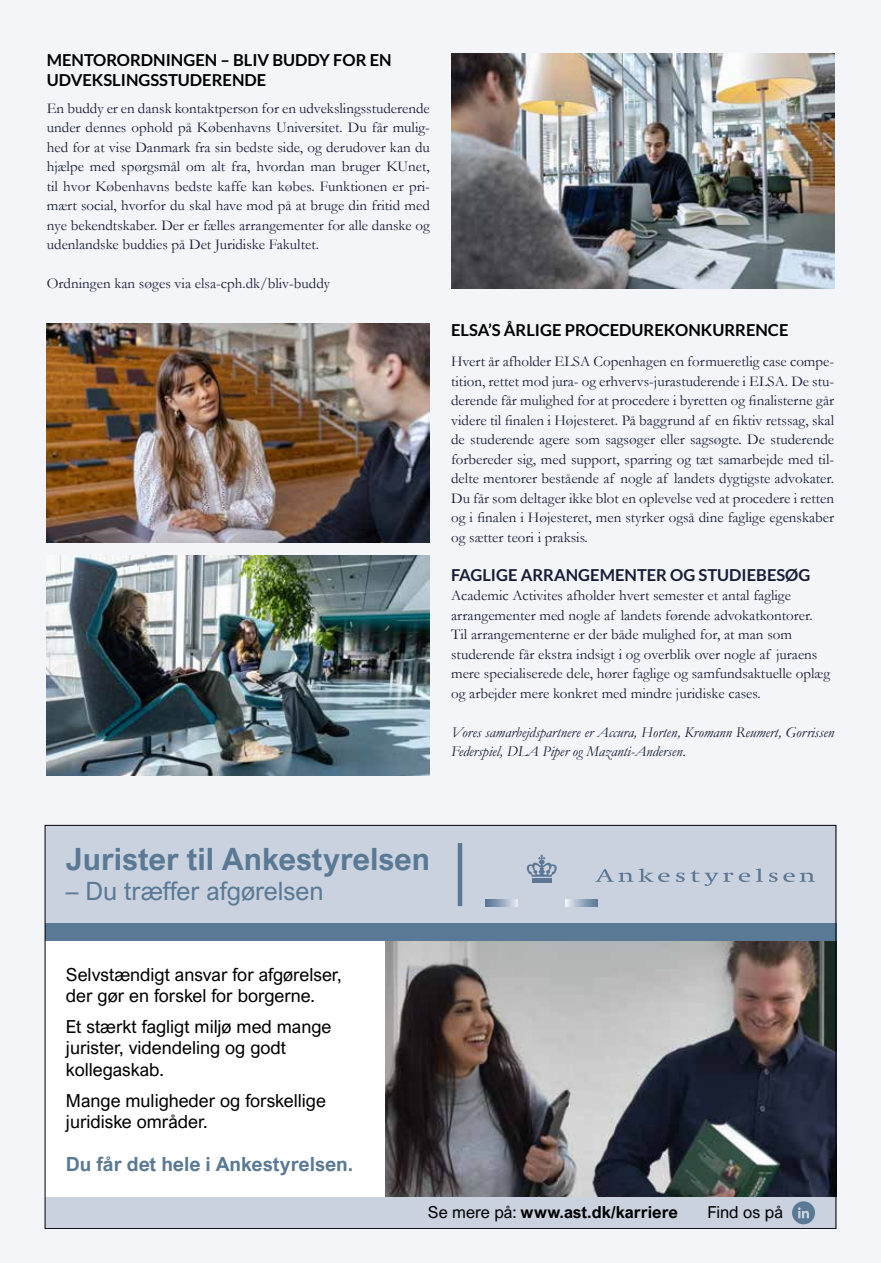
<style>
.page{position:relative;width:881px;height:1263px;background:#fff}
.page>*{position:absolute;margin:0;border:0;box-sizing:border-box;transform-origin:0 0}
.t1{font:700 30.75px "Arial Nova";color:#5a7995}
.t2{font:25.35px "Arial Nova";color:#5a7995}
.t3{font:700 19.5px "Arial Nova";color:#5a7995}
.t4{font:18px/21.6px "Arial Nova";color:#000}
.t5{font:700 16.5px/19.8px "Lato";color:#000}
.t6{font:700 16.5px "Lato";color:#181d36}
.t7{font:700 16.5px "Arial Nova";color:#000}
.t8{font:16.5px "Arial Nova";color:#000}
.t9{font:15px/19.5px "Garamond";color:#181d36;text-align:justify}
.t10{font:italic 15px/19.5px "Garamond";color:#181d36}
.s1{font-weight:400}
</style>
<div class="page">
<div style="left:0;top:0;width:880px;height:1263px;background:#f3f5f9"></div>
<img style="left:47px;top:323px;width:382px;height:220px">
<img style="left:451px;top:53px;width:382px;height:235px">
<img style="left:47px;top:556px;width:382px;height:220px">
<div style="left:45px;top:825px;width:791px;height:404px;background:#fff"></div>
<img style="left:385px;top:940px;width:449px;height:257px">
<div style="left:45px;top:825px;width:791px;height:107px;background:#cad2df"></div>
<div style="left:45px;top:923px;width:791px;height:17px;background:#5a7995"></div>
<svg style="left:595px;top:868px;width:74px;height:14px"></svg>
<svg style="left:676px;top:872px;width:8px;height:10px"></svg>
<svg style="left:690px;top:870px;width:59px;height:16px"></svg>
<svg style="left:755px;top:868px;width:7px;height:14px"></svg>
<svg style="left:769px;top:872px;width:8px;height:10px"></svg>
<svg style="left:783px;top:872px;width:31px;height:10px"></svg>
<svg style="left:485px;top:899px;width:32px;height:7px"></svg>
<svg style="left:565px;top:899px;width:32px;height:7px"></svg>
<hr style="left:531px;top:878px;width:20px;height:4px;background:#5c7894">
<svg style="left:526px;top:855px;width:31px;height:22px"></svg>
<div style="left:45px;top:1197px;width:791px;height:32px;background:#cad2df"></div>
<div style="left:457px;top:843px;width:5px;height:63px;background:#5a7995"></div>
<svg style="left:792px;top:1201px;width:22px;height:23px"></svg>
<p class="t5" style="left:47px;top:50px;width:346px">MENTORORDNINGEN – BLIV BUDDY FOR EN<br>UDVEKSLINGSSTUDERENDE</p>
<p class="t9" style="left:47px;top:98px;width:384px">En buddy er en dansk kontaktperson for en udvekslingsstuderende under dennes ophold på Københavns Universitet. Du får mulig&shy;hed for at vise Danmark fra sin bedste side, og derudover kan du hjælpe med spørgsmål om alt fra, hvordan man bruger KUnet, til hvor Københavns bedste kaffe kan købes. Funktionen er pri&shy;mært social, hvorfor du skal have mod på at bruge din fritid med nye bekendtskaber. Der er fælles arrangementer for alle danske og udenlandske buddies på Det Juridiske Fakultet.</p>
<p class="t9" style="left:47px;top:273px;width:285px">Ordningen kan søges via elsa-cph.dk/bliv-buddy</p>
<p class="t5" style="left:451px;top:320px;width:339px">ELSA’S ÅRLIGE PROCEDUREKONKURRENCE</p>
<p class="t9" style="left:451px;top:351px;width:384px">Hvert år afholder ELSA Copenhagen en formueretlig case compe&shy;tition, rettet mod jura- og erhvervs-jurastuderende i ELSA. De stu&shy;derende får mulighed for at procedere i byretten og finalisterne går videre til finalen i Højesteret. På baggrund af en fiktiv retssag, skal de studerende agere som sagsøger eller sagsøgte. De studerende forbereder sig, med support, sparring og tæt samarbejde med til&shy;delte mentorer bestående af nogle af landets dygtigste advokater.<br>Du får som deltager ikke blot en oplevelse ved at procedere i retten og i finalen i Højesteret, men styrker også dine faglige egenskaber og sætter teori i praksis.</p>
<p class="t6" style="left:451px;top:565px;width:360px">FAGLIGE ARRANGEMENTER OG STUDIEBESØG</p>
<p class="t9" style="left:451px;top:585px;width:380px;text-align:left">Academic Activites afholder hvert semester et antal faglige arrangementer med nogle af landets førende advokatkontorer.<br>Til arrangementerne er der både mulighed for, at man som studerende får ekstra indsigt i og overblik over nogle af juraens mere specialiserede dele, hører faglige og samfundsaktuelle oplæg og arbejder mere konkret med mindre juridiske cases.</p>
<p class="t10" style="left:451px;top:722px;width:384px">Vores samarbejdspartnere er Accura, Horten, Kromann Reumert, Gorrissen<br>Federspiel, DLA Piper og Mazanti-Andersen.</p>
<h1 class="t1" style="left:66px;top:841px;width:365px">Jurister til Ankestyrelsen</h1>
<h2 class="t2" style="left:66px;top:876px;width:259px">– Du træffer afgørelsen</h2>
<p class="t4" style="left:66px;top:963px;width:277px">Selvstændigt ansvar for afgørelser, der gør en forskel for borgerne.</p>
<p class="t4" style="left:66px;top:1015px;width:267px">Et stærkt fagligt miljø med mange jurister, videndeling og godt kollegaskab.</p>
<p class="t4" style="left:66px;top:1089px;width:261px">Mange muligheder og forskellige juridiske områder.</p>
<h3 class="t3" style="left:66px;top:1153px;width:289px">Du får det hele i Ankestyrelsen.</h3>
<p class="t7" style="left:427px;top:1202px;width:251px"><span class="s1">Se mere på:</span> www.ast.dk/karriere</p>
<p class="t8" style="left:707px;top:1203px;width:77px">Find os på</p>
</div>
